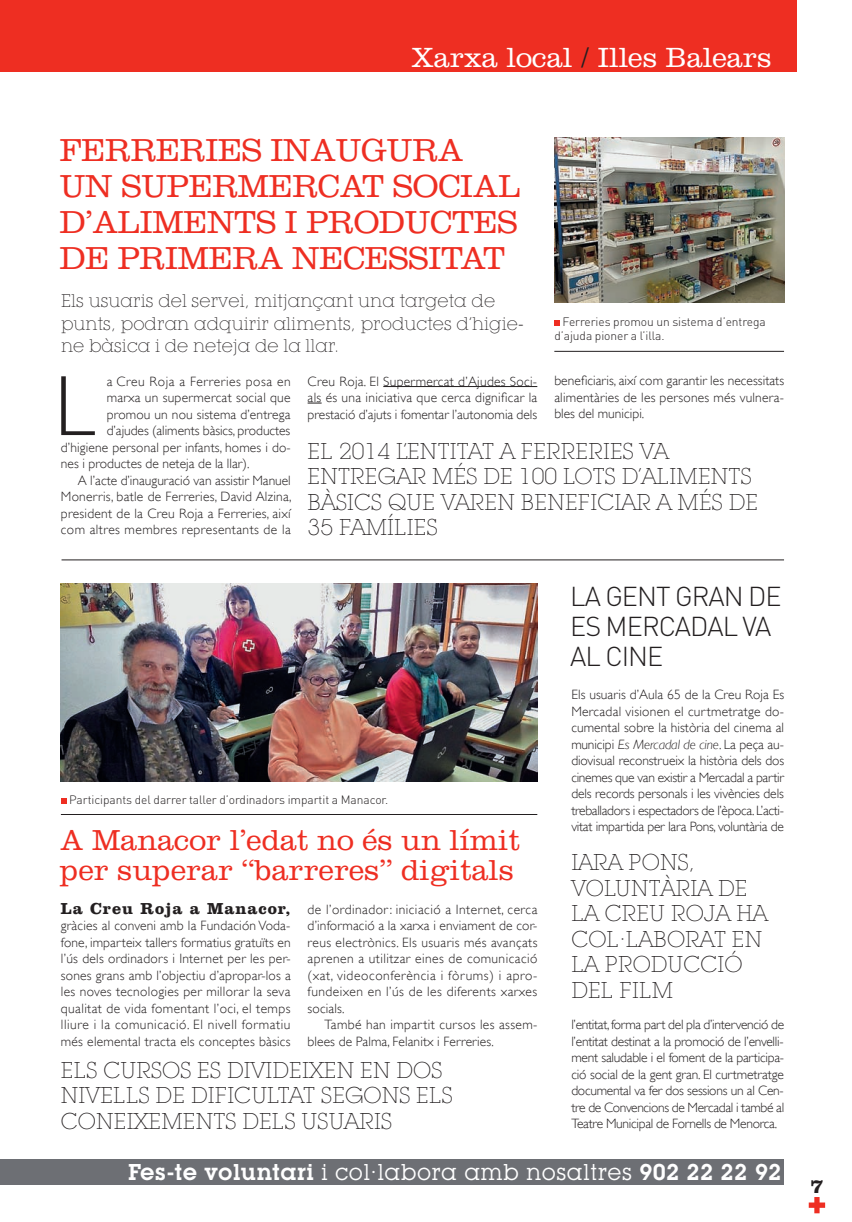
<style>
.page{position:relative;width:852px;height:1222px;background:#fff}
.page>*{position:absolute;margin:0;border:0;box-sizing:border-box;transform-origin:0 0}
.t1{font:300 86.1px "Gill Sans";color:#231f20}
.t2{font:300 33px/36px "Clarendon";letter-spacing:-.005em;color:#ee2e22}
.t3{font:300 30px/30px "Clarendon";letter-spacing:.005em;color:#ee2e22}
.t4{font:300 28.8px "Clarendon";color:#fff}
.t5{font:300 27px/30px "DIN";letter-spacing:-.035em;color:#231f20}
.t6{font:300 22.5px/25.5px "Lubalin Graph IT Cby BT Xtra";letter-spacing:.005em;color:#231f20}
.t7{font:600 22.5px "Lubalin Graph IT Cby BT";letter-spacing:.02em;color:#fff}
.t8{font:700 21px "Clarendon";color:#231f20}
.t9{font:300 18px/22.5px "Lubalin Graph IT Cby BT Xtra";letter-spacing:.005em;color:#231f20}
.t10{font:700 16.5px "Clarendon";letter-spacing:.06em;color:#231f20}
.t11{font:300 13.5px/16.5px "Gill Sans";letter-spacing:.02em;color:#231f20;text-align:justify}
.t12{font:300 13.5px "Gill Sans";color:#231f20}
.t13{font:300 13.5px "Gill Sans";letter-spacing:.045em;color:#231f20}
.t14{font:300 13.5px "Gill Sans";letter-spacing:-.005em;color:#231f20}
.t15{font:300 13.5px "Gill Sans";letter-spacing:.04em;color:#231f20}
.t16{font:300 12px/14.2px "DIN";letter-spacing:-.005em;color:#231f20}
.s1{color:#231f20}
.s2{font-style:italic}
.s3{font-weight:400}
</style>
<div class="page">
<svg style="left:808px;top:1197px;width:17px;height:16px"></svg>
<div style="left:0;top:0;width:796px;height:72px;background:#ee2e22"></div>
<svg style="left:0;top:1159px;width:1px;height:25px"></svg>
<div style="left:1px;top:1159px;width:783px;height:25px;background:#6d6f74"></div>
<hr style="left:62px;top:559px;width:722px;height:1px;background:#231f20">
<hr style="left:383px;top:386px;width:154px;height:1px;background:#231f20">
<svg style="left:307px;top:403px;width:14px;height:1px"></svg>
<hr style="left:554px;top:351px;width:230px;height:1px;background:#231f20">
<svg style="left:554px;top:320px;width:6px;height:6px"></svg>
<img style="left:554px;top:138px;width:230px;height:165px">
<hr style="left:61px;top:814px;width:476px;height:1px;background:#231f20">
<svg style="left:61px;top:798px;width:6px;height:5px"></svg>
<img style="left:61px;top:583px;width:476px;height:198px">
<p class="t4" style="left:411px;top:46px;width:362px">Xarxa local <span class="s1">/</span> Illes Balears</p>
<p class="t2" style="left:60px;top:135px;width:462px">FERRERIES INAUGURA<br>UN SUPERMERCAT SOCIAL<br>D’ALIMENTS I PRODUCTES<br>DE PRIMERA NECESSITAT</p>
<p class="t9" style="left:61px;top:291px;width:464px">Els usuaris del servei, mitjançant una targeta de punts, podran adquirir aliments, productes d’higie&shy;ne bàsica i de neteja de la llar.</p>
<p class="t16" style="left:554px;top:316px;width:213px;text-indent:8px">Ferreries promou un sistema d’entrega d’ajuda pioner a l’illa.</p>
<p class="t1" style="left:54px;top:358px;width:42px">L</p>
<p class="t15" style="left:107px;top:373px;width:185px">a Creu Roja a Ferreries posa en</p>
<p class="t11" style="left:107px;top:389px;width:185px">marxa un supermercat social que</p>
<p class="t11" style="left:107px;top:406px;width:185px">promou un nou sistema d’entrega</p>
<p class="t14" style="left:107px;top:423px;width:185px">d’ajudes (aliments bàsics, productes</p>
<p class="t11" style="left:61px;top:439px;width:231px">d’higiene personal per infants, homes i do-</p>
<p class="t11" style="left:61px;top:455px;width:190px">nes i productes de neteja de la llar).</p>
<p class="t12" style="left:78px;top:472px;width:214px">A l’acte d’inauguració van assistir Manuel</p>
<p class="t11" style="left:61px;top:488px;width:232px">Monerris, batle de Ferreries, David Alzina,</p>
<p class="t11" style="left:61px;top:505px;width:231px">president de la Creu Roja a Ferreries, així</p>
<p class="t11" style="left:61px;top:521px;width:231px">com altres membres representants de la</p>
<p class="t11" style="left:307px;top:373px;width:231px">Creu Roja. El Supermercat d’Ajudes Soci&shy;als és una iniciativa que cerca dignificar la prestació d’ajuts i fomentar l’autonomia dels</p>
<p class="t11" style="left:554px;top:373px;width:231px">beneficiaris, així com garantir les necessitats alimentàries de les persones més vulnera&shy;bles del municipi.</p>
<p class="t6" style="left:307px;top:440px;width:452px">EL 2014 L’ENTITAT A FERRERIES VA<br>ENTREGAR MÉS DE 100 LOTS D’ALIMENTS<br>BÀSICS QUE VAREN BENEFICIAR A MÉS DE<br>35 FAMÍLIES</p>
<p class="t16" style="left:69px;top:793px;width:320px">Participants del darrer taller d’ordinadors impartit a Manacor.</p>
<p class="t3" style="left:60px;top:828px;width:461px">A Manacor l’edat no és un límit per superar “barreres” digitals</p>
<p class="t10" style="left:61px;top:902px;width:231px">La Creu Roja a Manacor,</p>
<p class="t11" style="left:61px;top:917px;width:231px">gràcies al conveni amb la Fundación Voda&shy;fone, imparteix tallers formatius gratuïts en l’ús dels ordinadors i Internet per les per&shy;sones grans amb l’objectiu d’apropar-los a les noves tecnologies per millorar la seva qualitat de vida fomentant l’oci, el temps lliure i la comunicació. El nivell formatiu més elemental tracta els conceptes bàsics</p>
<p class="t11" style="left:307px;top:901px;width:231px">de l’ordinador: iniciació a Internet, cerca</p>
<p class="t11" style="left:307px;top:917px;width:231px">d’informació a la xarxa i enviament de cor-</p>
<p class="t11" style="left:307px;top:934px;width:231px">reus electrònics. Els usuaris més avançats</p>
<p class="t11" style="left:307px;top:950px;width:231px">aprenen a utilitzar eines de comunicació</p>
<p class="t13" style="left:307px;top:967px;width:231px">(xat, videoconferència i fòrums) i apro-</p>
<p class="t11" style="left:307px;top:983px;width:231px">fundeixen en l’ús de les diferents xarxes</p>
<p class="t11" style="left:307px;top:1000px;width:39px">socials.</p>
<p class="t11" style="left:324px;top:1016px;width:214px">També han impartit cursos les assem-</p>
<p class="t11" style="left:307px;top:1033px;width:188px">blees de Palma, Felanitx i Ferreries.</p>
<p class="t6" style="left:61px;top:1058px;width:393px">ELS CURSOS ES DIVIDEIXEN EN DOS<br>NIVELLS DE DIFICULTAT SEGONS ELS<br>CONEIXEMENTS DELS USUARIS</p>
<p class="t5" style="left:570px;top:584px;width:213px">LA GENT GRAN DE<br>ES MERCADAL VA<br>AL CINE</p>
<p class="t11" style="left:571px;top:686px;width:214px">Els usuaris d’Aula 65 de la Creu Roja Es Mercadal visionen el curtmetratge do&shy;cumental sobre la història del cinema al municipi <span class="s2">Es Mercadal de cine</span>. La peça au&shy;diovisual reconstrueix la història dels dos cinemes que van existir a Mercadal a partir dels records personals i les vivències dels treballadors i espectadors de l’època. L’acti&shy;vitat impartida per Iara Pons, voluntària de</p>
<p class="t6" style="left:571px;top:851px;width:198px">IARA PONS,<br>VOLUNTÀRIA DE<br>LA CREU ROJA HA<br>COL·LABORAT EN<br>LA PRODUCCIÓ<br>DEL FILM</p>
<p class="t11" style="left:571px;top:1016px;width:214px">l’entitat, forma part del pla d’intervenció de l’entitat destinat a la promoció de l’envelli&shy;ment saludable i el foment de la participa&shy;ció social de la gent gran. El curtmetratge documental va fer dos sessions un al Cen&shy;tre de Convencions de Mercadal i també al Teatre Municipal de Fornells de Menorca.</p>
<p class="t7" style="left:128px;top:1164px;width:655px">Fes-te voluntari <span class="s3">i col·labora amb nosaltres</span> 902 22 22 92</p>
<p class="t8" style="left:810px;top:1177px;width:14px">7</p>
</div>
